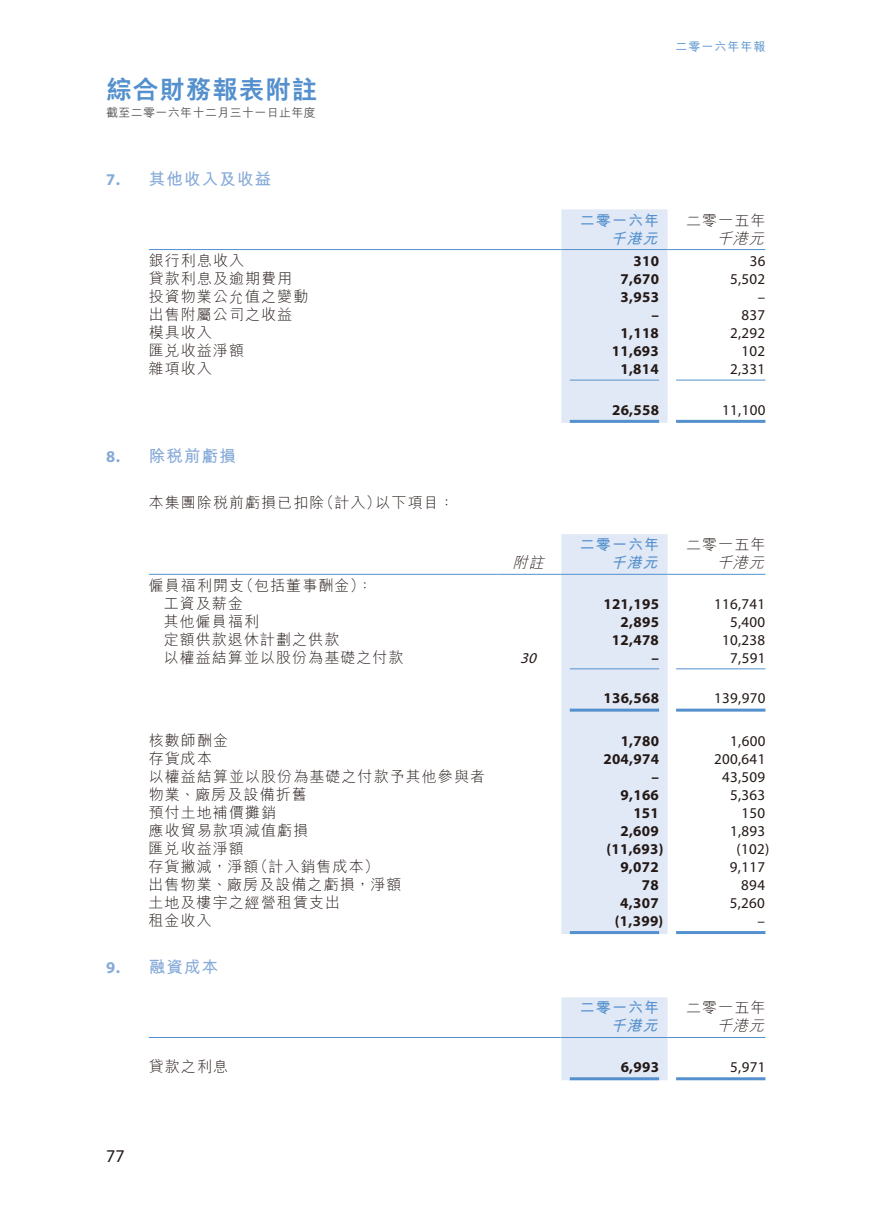
<style>
.page{position:relative;width:893px;height:1212px;background:#fff}
.page>*{position:absolute;margin:0;border:0;box-sizing:border-box;transform-origin:0 0}
.t1{font:800 25.5px "M Hei HK";letter-spacing:.04em;color:#5490cd}
.t2{font:18px "Myriad Pro";color:#231916}
.t3{font:700 16.5px "M Hei HK";letter-spacing:.07em;color:#86aad9}
.t4{font:700 16.5px "Myriad Pro";color:#86aad9}
.t5{font:300 15px "M Hei HK";letter-spacing:.07em;color:#231916}
.t6{font:700 15px "Myriad Pro";letter-spacing:.02em;color:#231916}
.t7{font:15px "Myriad Pro";letter-spacing:.02em;color:#231916}
.t8{font:700 15px "M Hei HK";letter-spacing:.07em;color:#5490cd}
.t9{font:italic 300 15px "M Hei HK";color:#231916}
.t10{font:italic 700 15px "M Hei HK";color:#5490cd}
.t11{font:italic 15px "Myriad Pro";color:#231916}
.t12{font:500 12px "M Hei HK";letter-spacing:.03em;color:#595857}
.t13{font:500 12px "M Hei HK";letter-spacing:.08em;color:#5490cd}
</style>
<div class="page">
<div style="left:561px;top:209px;width:107px;height:214px;background:#e2e9f6"></div>
<hr style="left:149px;top:249px;width:412px;height:1px;background:#5490cd">
<hr style="left:561px;top:249px;width:107px;height:1px;background:#5490cd">
<hr style="left:668px;top:249px;width:97px;height:1px;background:#5490cd">
<hr style="left:570px;top:380px;width:89px;height:1px;background:#5490cd">
<hr style="left:676px;top:380px;width:89px;height:1px;background:#5490cd">
<hr style="left:570px;top:420px;width:89px;height:3px;background:#5490cd">
<hr style="left:676px;top:420px;width:89px;height:3px;background:#5490cd">
<div style="left:561px;top:534px;width:107px;height:400px;background:#e2e9f6"></div>
<hr style="left:149px;top:574px;width:348px;height:1px;background:#5490cd">
<hr style="left:497px;top:574px;width:64px;height:1px;background:#5490cd">
<hr style="left:561px;top:574px;width:107px;height:1px;background:#5490cd">
<hr style="left:668px;top:574px;width:97px;height:1px;background:#5490cd">
<hr style="left:570px;top:668px;width:89px;height:1px;background:#5490cd">
<hr style="left:676px;top:668px;width:89px;height:1px;background:#5490cd">
<hr style="left:570px;top:709px;width:89px;height:3px;background:#5490cd">
<hr style="left:676px;top:709px;width:89px;height:3px;background:#5490cd">
<hr style="left:570px;top:931px;width:89px;height:3px;background:#5490cd">
<hr style="left:676px;top:931px;width:89px;height:3px;background:#5490cd">
<div style="left:561px;top:997px;width:107px;height:83px;background:#e2e9f6"></div>
<hr style="left:149px;top:1037px;width:412px;height:1px;background:#5490cd">
<hr style="left:561px;top:1037px;width:107px;height:1px;background:#5490cd">
<hr style="left:668px;top:1037px;width:97px;height:1px;background:#5490cd">
<hr style="left:570px;top:1077px;width:89px;height:3px;background:#5490cd">
<hr style="left:676px;top:1077px;width:89px;height:3px;background:#5490cd">
<h1 class="t1" style="left:106px;top:77px;width:213px">綜合財務報表附註</h1>
<p class="t12" style="left:106px;top:104px;width:211px">截至二零一六年十二月三十一日止年度</p>
<p class="t4" style="left:106px;top:168px;width:15px">7.</p>
<p class="t4" style="left:106px;top:445px;width:15px">8.</p>
<p class="t4" style="left:106px;top:956px;width:15px">9.</p>
<p class="t3" style="left:149px;top:167px;width:124px">其他收入及收益</p>
<p class="t5" style="left:149px;top:250px;width:97px">銀行利息收入</p>
<p class="t5" style="left:149px;top:268px;width:145px">貸款利息及逾期費用</p>
<p class="t5" style="left:149px;top:286px;width:161px">投資物業公允值之變動</p>
<p class="t5" style="left:149px;top:304px;width:145px">出售附屬公司之收益</p>
<p class="t5" style="left:149px;top:322px;width:65px">模具收入</p>
<p class="t5" style="left:149px;top:340px;width:97px">匯兌收益淨額</p>
<p class="t5" style="left:149px;top:358px;width:65px">雜項收入</p>
<p class="t3" style="left:149px;top:443px;width:89px">除稅前虧損</p>
<p class="t5" style="left:319px;top:492px;width:63px">（計入）</p>
<p class="t5" style="left:149px;top:492px;width:177px">本集團除稅前虧損已扣除</p>
<p class="t5" style="left:376px;top:492px;width:80px">以下項目：</p>
<p class="t5" style="left:239px;top:575px;width:135px">（包括董事酬金：(</p>
<p class="t5" style="left:149px;top:575px;width:97px">僱員福利開支</p>
<p class="t5" style="left:164px;top:593px;width:81px">工資及薪金</p>
<p class="t5" style="left:164px;top:611px;width:97px">其他僱員福利</p>
<p class="t5" style="left:164px;top:629px;width:177px">定額供款退休計劃之供款</p>
<p class="t5" style="left:164px;top:647px;width:241px">以權益結算並以股份為基礎之付款</p>
<p class="t5" style="left:149px;top:730px;width:81px">核數師酬金</p>
<p class="t5" style="left:149px;top:748px;width:65px">存貨成本</p>
<p class="t5" style="left:149px;top:766px;width:338px">以權益結算並以股份為基礎之付款予其他參與者</p>
<p class="t5" style="left:149px;top:784px;width:160px">物業、廠房及設備折舊</p>
<p class="t5" style="left:149px;top:802px;width:129px">預付土地補價攤銷</p>
<p class="t5" style="left:149px;top:820px;width:161px">應收貿易款項減值虧損</p>
<p class="t5" style="left:149px;top:838px;width:97px">匯兌收益淨額</p>
<p class="t5" style="left:253px;top:856px;width:127px">（計入銷售成本(</p>
<p class="t5" style="left:149px;top:856px;width:111px">存貨撇減，淨額</p>
<p class="t5" style="left:148px;top:874px;width:254px">出售物業、廠房及設備之虧損，淨額</p>
<p class="t5" style="left:148px;top:892px;width:193px">土地及樓宇之經營租賃支出</p>
<p class="t5" style="left:148px;top:910px;width:65px">租金收入</p>
<p class="t3" style="left:149px;top:955px;width:71px">融資成本</p>
<p class="t9" style="left:512px;top:552px;width:38px">附註</p>
<p class="t11" style="left:520px;top:648px;width:22px">30</p>
<p class="t5" style="left:149px;top:1056px;width:81px">貸款之利息</p>
<p class="t2" style="left:106px;top:1145px;width:20px">77</p>
<p class="t13" style="left:676px;top:38px;width:91px">二零一六年年報</p>
<p class="t8" style="left:580px;top:209px;width:81px">二零一六年</p>
<p class="t5" style="left:686px;top:209px;width:81px">二零一五年</p>
<p class="t10" style="left:610px;top:227px;width:54px">千港元</p>
<p class="t9" style="left:717px;top:227px;width:54px">千港元</p>
<p class="t6" style="left:633px;top:251px;width:27px">310</p>
<p class="t7" style="left:750px;top:252px;width:17px">36</p>
<p class="t6" style="left:621px;top:269px;width:40px">7,670</p>
<p class="t7" style="left:730px;top:270px;width:37px">5,502</p>
<p class="t6" style="left:621px;top:287px;width:40px">3,953</p>
<p class="t7" style="left:758px;top:288px;width:9px">–</p>
<p class="t6" style="left:651px;top:305px;width:9px">–</p>
<p class="t7" style="left:741px;top:306px;width:25px">837</p>
<p class="t6" style="left:620px;top:323px;width:40px">1,118</p>
<p class="t7" style="left:730px;top:324px;width:37px">2,292</p>
<p class="t6" style="left:612px;top:341px;width:49px">11,693</p>
<p class="t7" style="left:741px;top:342px;width:25px">102</p>
<p class="t6" style="left:620px;top:359px;width:40px">1,814</p>
<p class="t7" style="left:730px;top:360px;width:37px">2,331</p>
<p class="t6" style="left:612px;top:400px;width:49px">26,558</p>
<p class="t7" style="left:722px;top:400px;width:45px">11,100</p>
<p class="t8" style="left:580px;top:534px;width:81px">二零一六年</p>
<p class="t5" style="left:686px;top:534px;width:81px">二零一五年</p>
<p class="t10" style="left:610px;top:552px;width:54px">千港元</p>
<p class="t9" style="left:717px;top:552px;width:54px">千港元</p>
<p class="t6" style="left:603px;top:594px;width:57px">121,195</p>
<p class="t7" style="left:714px;top:594px;width:53px">116,741</p>
<p class="t6" style="left:621px;top:612px;width:40px">2,895</p>
<p class="t7" style="left:730px;top:612px;width:37px">5,400</p>
<p class="t6" style="left:612px;top:630px;width:49px">12,478</p>
<p class="t7" style="left:722px;top:630px;width:45px">10,238</p>
<p class="t6" style="left:652px;top:648px;width:9px">–</p>
<p class="t7" style="left:730px;top:648px;width:37px">7,591</p>
<p class="t6" style="left:603px;top:688px;width:57px">136,568</p>
<p class="t7" style="left:714px;top:689px;width:53px">139,970</p>
<p class="t6" style="left:621px;top:731px;width:40px">1,780</p>
<p class="t7" style="left:730px;top:731px;width:37px">1,600</p>
<p class="t6" style="left:603px;top:749px;width:57px">204,974</p>
<p class="t7" style="left:714px;top:749px;width:53px">200,641</p>
<p class="t6" style="left:651px;top:767px;width:9px">–</p>
<p class="t7" style="left:722px;top:767px;width:45px">43,509</p>
<p class="t6" style="left:620px;top:785px;width:40px">9,166</p>
<p class="t7" style="left:730px;top:785px;width:37px">5,363</p>
<p class="t6" style="left:633px;top:803px;width:27px">151</p>
<p class="t7" style="left:741px;top:803px;width:25px">150</p>
<p class="t6" style="left:620px;top:821px;width:40px">2,609</p>
<p class="t7" style="left:730px;top:821px;width:37px">1,893</p>
<p class="t6" style="left:606px;top:839px;width:59px">)11,693(</p>
<p class="t7" style="left:736px;top:839px;width:34px">)102(</p>
<p class="t6" style="left:620px;top:857px;width:40px">9,072</p>
<p class="t7" style="left:730px;top:857px;width:37px">9,117</p>
<p class="t6" style="left:642px;top:875px;width:18px">78</p>
<p class="t7" style="left:741px;top:875px;width:25px">894</p>
<p class="t6" style="left:620px;top:893px;width:40px">4,307</p>
<p class="t7" style="left:730px;top:893px;width:37px">5,260</p>
<p class="t6" style="left:615px;top:911px;width:50px">)1,399(</p>
<p class="t7" style="left:757px;top:911px;width:9px">–</p>
<p class="t8" style="left:580px;top:997px;width:81px">二零一六年</p>
<p class="t5" style="left:686px;top:997px;width:81px">二零一五年</p>
<p class="t10" style="left:610px;top:1015px;width:54px">千港元</p>
<p class="t9" style="left:717px;top:1015px;width:54px">千港元</p>
<p class="t6" style="left:621px;top:1057px;width:40px">6,993</p>
<p class="t7" style="left:730px;top:1058px;width:37px">5,971</p>
</div>
